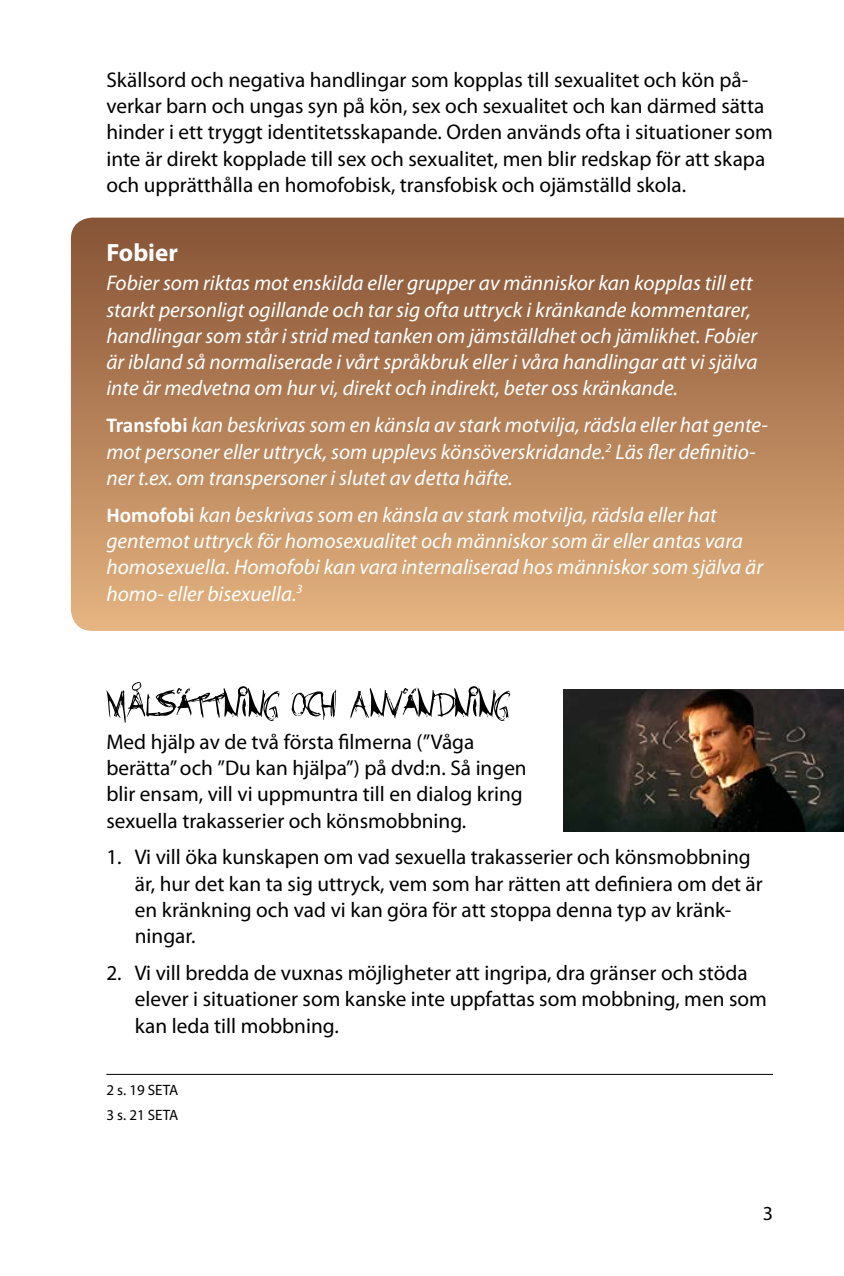
<style>
.page{position:relative;width:844px;height:1276px;background:#fff}
.page>*{position:absolute;margin:0;border:0;box-sizing:border-box;transform-origin:0 0}
.t1{font:700 25px "Myriad Pro";color:#fff}
.t2{font:21.25px/26.2px "Myriad Pro";color:#000}
.t3{font:italic 21.25px/26.2px "Myriad Pro";color:#fff}
.t4{font:20px "Myriad Pro";color:#000}
.t5{font:15px/24.5px "Myriad Pro";color:#000}
.s1{font-family:"Calibri";font-weight:700;font-style:normal}
</style>
<div class="page">
<svg style="left:71px;top:218px;width:772px;height:413px;background:#b48259"></svg>
<svg style="left:106px;top:682px;width:404px;height:40px"></svg>
<hr style="left:106px;top:1074px;width:666px;height:1px;background:#000">
<img style="left:563px;top:690px;width:280px;height:141px">
<p class="t2" style="left:106px;top:66px;width:667px">Skällsord och negativa handlingar som kopplas till sexualitet och kön på&shy;verkar barn och ungas syn på kön, sex och sexualitet och kan därmed sätta hinder i ett tryggt identitetsskapande. Orden används ofta i situationer som inte är direkt kopplade till sex och sexualitet, men blir redskap för att skapa och upprätthålla en homofobisk, transfobisk och ojämställd skola.</p>
<p class="t1" style="left:106px;top:236px;width:73px">Fobier</p>
<p class="t3" style="left:106px;top:270px;width:652px">Fobier som riktas mot enskilda eller grupper av människor kan kopplas till ett starkt personligt ogillande och tar sig ofta uttryck i kränkande kommentarer, handlingar som står i strid med tanken om jämställdhet och jämlikhet. Fobier är ibland så normaliserade i vårt språkbruk eller i våra handlingar att vi själva inte är medvetna om hur vi, direkt och indirekt, beter oss kränkande.</p>
<p class="t3" style="left:106px;top:412px;width:663px"><span class="s1">Transfobi</span> kan beskrivas som en känsla av stark motvilja, rädsla eller hat gente&shy;mot personer eller uttryck, som upplevs könsöverskridande.<sup>2</sup> Läs fler definitio&shy;ner t.ex. om transpersoner i slutet av detta häfte.</p>
<p class="t3" style="left:106px;top:501px;width:658px"><span class="s1">Homofobi</span> kan beskrivas som en känsla av stark motvilja, rädsla eller hat gentemot uttryck för homosexualitet och människor som är eller antas vara homosexuella. Homofobi kan vara internaliserad hos människor som själva är homo- eller bisexuella.<sup>3</sup></p>
<p class="t2" style="left:106px;top:728px;width:422px">Med hjälp av de två första filmerna (”Våga berätta” och ”Du kan hjälpa”) på dvd:n. Så ingen blir ensam, vill vi uppmuntra till en dialog kring sexuella trakasserier och könsmobbning.</p>
<p class="t2" style="left:135px;top:844px;width:629px;text-indent:-28px">1. Vi vill öka kunskapen om vad sexuella trakasserier och könsmobbning är, hur det kan ta sig uttryck, vem som har rätten att definiera om det är en kränkning och vad vi kan göra för att stoppa denna typ av kränk&shy;ningar.</p>
<p class="t2" style="left:135px;top:959px;width:633px;text-indent:-28px">2. Vi vill bredda de vuxnas möjligheter att ingripa, dra gränser och stöda elever i situationer som kanske inte uppfattas som mobbning, men som kan leda till mobbning.</p>
<p class="t5" style="left:106px;top:1078px;width:74px">2 s. 19 SETA<br>3 s. 21 SETA</p>
<p class="t4" style="left:762px;top:1201px;width:12px">3</p>
</div>
